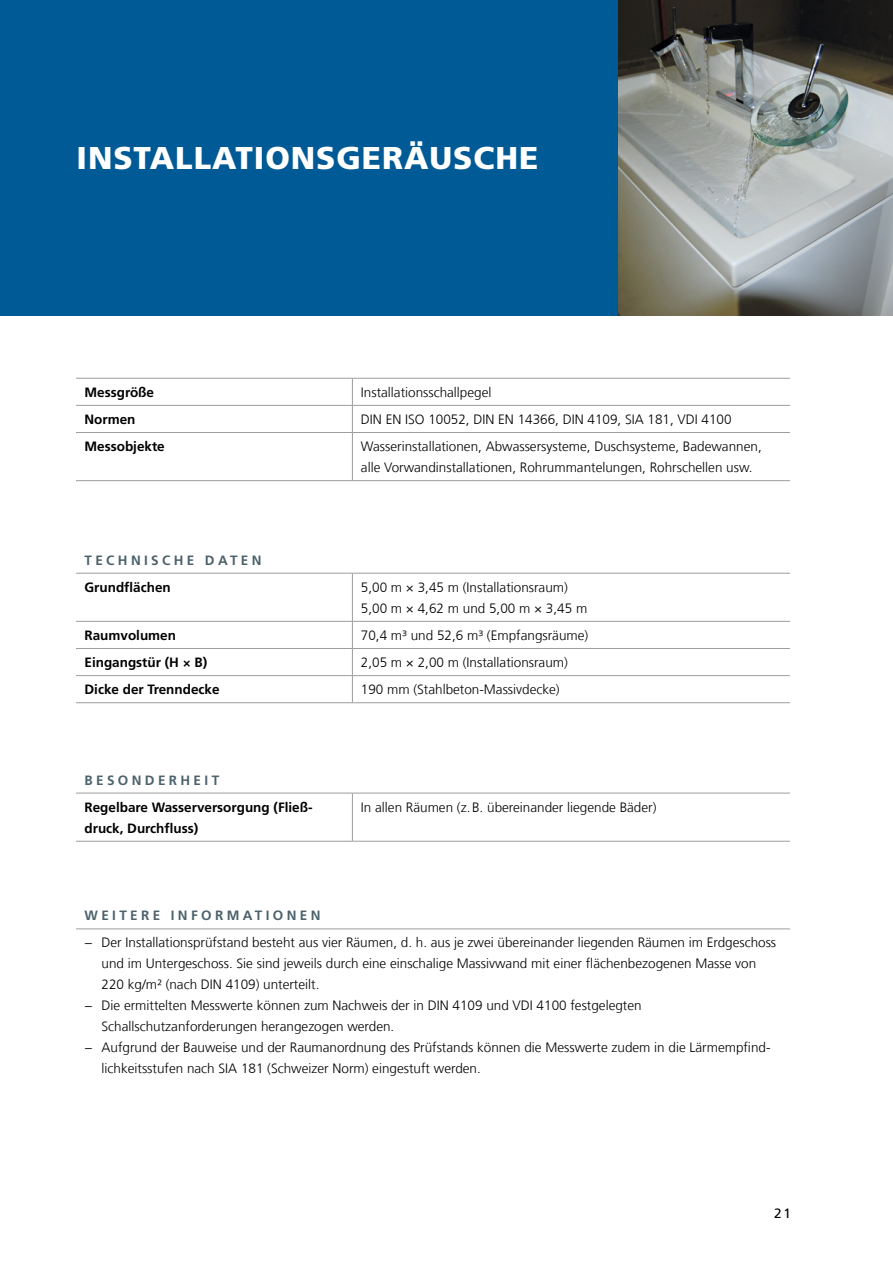
<style>
.page{position:relative;width:893px;height:1263px;background:#fff}
.page>*{position:absolute;margin:0;border:0;box-sizing:border-box;transform-origin:0 0}
.t1{font:900 31.5px "Frutiger LT Com";letter-spacing:.03em;color:#fff}
.t2{font:300 13.5px/21px "Frutiger LT Com";color:#000}
.t3{font:700 13.5px/21px "Frutiger LT Com";color:#000}
.t4{font:700 13.5px "Frutiger LT Com";letter-spacing:.25em;color:#4c626c}
.t5{font:13.5px "Frutiger LT Com";color:#000}
</style>
<div class="page">
<div style="left:0;top:0;width:893px;height:315px;background:#005a95"></div>
<hr style="left:76px;top:378px;width:276px;height:1px;background:#9d9d9c">
<hr style="left:76px;top:405px;width:276px;height:1px;background:#9d9d9c">
<hr style="left:76px;top:432px;width:276px;height:1px;background:#9d9d9c">
<hr style="left:76px;top:480px;width:276px;height:1px;background:#9d9d9c">
<hr style="left:352px;top:378px;width:438px;height:1px;background:#9d9d9c">
<hr style="left:352px;top:405px;width:438px;height:1px;background:#9d9d9c">
<svg style="left:352px;top:378px;width:1px;height:54px"></svg>
<hr style="left:352px;top:432px;width:438px;height:1px;background:#9d9d9c">
<hr style="left:352px;top:433px;width:1px;height:47px;background:#9d9d9c">
<hr style="left:352px;top:480px;width:438px;height:1px;background:#9d9d9c">
<hr style="left:76px;top:573px;width:276px;height:1px;background:#9d9d9c">
<hr style="left:352px;top:573px;width:438px;height:1px;background:#9d9d9c">
<hr style="left:352px;top:573px;width:1px;height:48px;background:#9d9d9c">
<hr style="left:76px;top:621px;width:276px;height:1px;background:#9d9d9c">
<hr style="left:352px;top:621px;width:438px;height:1px;background:#9d9d9c">
<hr style="left:76px;top:648px;width:276px;height:1px;background:#9d9d9c">
<hr style="left:352px;top:648px;width:438px;height:1px;background:#9d9d9c">
<hr style="left:76px;top:675px;width:276px;height:1px;background:#9d9d9c">
<hr style="left:352px;top:675px;width:438px;height:1px;background:#9d9d9c">
<svg style="left:352px;top:621px;width:1px;height:81px"></svg>
<hr style="left:76px;top:702px;width:276px;height:1px;background:#9d9d9c">
<hr style="left:352px;top:702px;width:438px;height:1px;background:#9d9d9c">
<hr style="left:76px;top:793px;width:276px;height:1px;background:#9d9d9c">
<hr style="left:352px;top:793px;width:438px;height:1px;background:#9d9d9c">
<hr style="left:352px;top:793px;width:1px;height:48px;background:#9d9d9c">
<hr style="left:76px;top:841px;width:276px;height:1px;background:#9d9d9c">
<hr style="left:352px;top:841px;width:438px;height:1px;background:#9d9d9c">
<hr style="left:76px;top:929px;width:714px;height:1px;background:#9d9d9c">
<img style="left:619px;top:0;width:274px;height:315px">
<h1 class="t1" style="left:77px;top:139px;width:463px">INSTALLATIONSGERÄUSCHE</h1>
<p class="t3" style="left:85px;top:382px;width:71px">Messgröße</p>
<p class="t2" style="left:361px;top:382px;width:132px">Installationsschallpegel</p>
<p class="t3" style="left:85px;top:409px;width:53px">Normen</p>
<p class="t2" style="left:361px;top:409px;width:372px">DIN EN ISO 10052, DIN EN 14366, DIN 4109, SIA 181, VDI 4100</p>
<p class="t3" style="left:85px;top:436px;width:82px">Messobjekte</p>
<p class="t2" style="left:361px;top:436px;width:402px">Wasserinstallationen, Abwassersysteme, Duschsysteme, Badewannen, alle Vorwandinstallationen, Rohrummantelungen, Rohrschellen usw.</p>
<p class="t4" style="left:85px;top:552px;width:179px">TECHNISCHE DATEN</p>
<p class="t3" style="left:85px;top:577px;width:88px">Grundflächen</p>
<p class="t2" style="left:361px;top:577px;width:228px">5,00 m × 3,45 m (Installationsraum)<br>5,00 m × 4,62 m und 5,00 m × 3,45 m</p>
<p class="t3" style="left:85px;top:625px;width:93px">Raumvolumen</p>
<p class="t2" style="left:361px;top:625px;width:229px">70,4 m³ und 52,6 m³ (Empfangsräume)</p>
<p class="t3" style="left:85px;top:652px;width:124px">Eingangstür (H × B)</p>
<p class="t2" style="left:361px;top:652px;width:208px">2,05 m × 2,00 m (Installationsraum)</p>
<p class="t3" style="left:85px;top:679px;width:137px">Dicke der Trenndecke</p>
<p class="t2" style="left:361px;top:679px;width:200px">190 mm (Stahlbeton-Massivdecke)</p>
<p class="t4" style="left:85px;top:772px;width:136px">BESONDERHEIT</p>
<p class="t3" style="left:85px;top:796px;width:230px">Regelbare Wasserversorgung (Fließ&shy;druck, Durchfluss)</p>
<p class="t2" style="left:361px;top:797px;width:297px">In allen Räumen (z.B. übereinander liegende Bäder)</p>
<p class="t4" style="left:85px;top:908px;width:237px">WEITERE INFORMATIONEN</p>
<p class="t2" style="left:85px;top:932px;width:693px">− Der Installationsprüfstand besteht aus vier Räumen, d. h. aus je zwei übereinander liegenden Räumen im Erdgeschoss</p>
<p class="t2" style="left:102px;top:953px;width:656px">und im Untergeschoss. Sie sind jeweils durch eine einschalige Massivwand mit einer flächenbezogenen Masse von</p>
<p class="t2" style="left:102px;top:974px;width:219px">220 kg/m² (nach DIN 4109) unterteilt.</p>
<p class="t2" style="left:85px;top:995px;width:559px">− Die ermittelten Messwerte können zum Nachweis der in DIN 4109 und VDI 4100 festgelegten</p>
<p class="t2" style="left:102px;top:1016px;width:294px">Schallschutzanforderungen herangezogen werden.</p>
<p class="t2" style="left:85px;top:1037px;width:687px">− Aufgrund der Bauweise und der Raumanordnung des Prüfstands können die Messwerte zudem in die Lärmempfind-</p>
<p class="t2" style="left:102px;top:1058px;width:381px">lichkeitsstufen nach SIA 181 (Schweizer Norm) eingestuft werden.</p>
<p class="t5" style="left:774px;top:1205px;width:18px">21</p>
</div>
